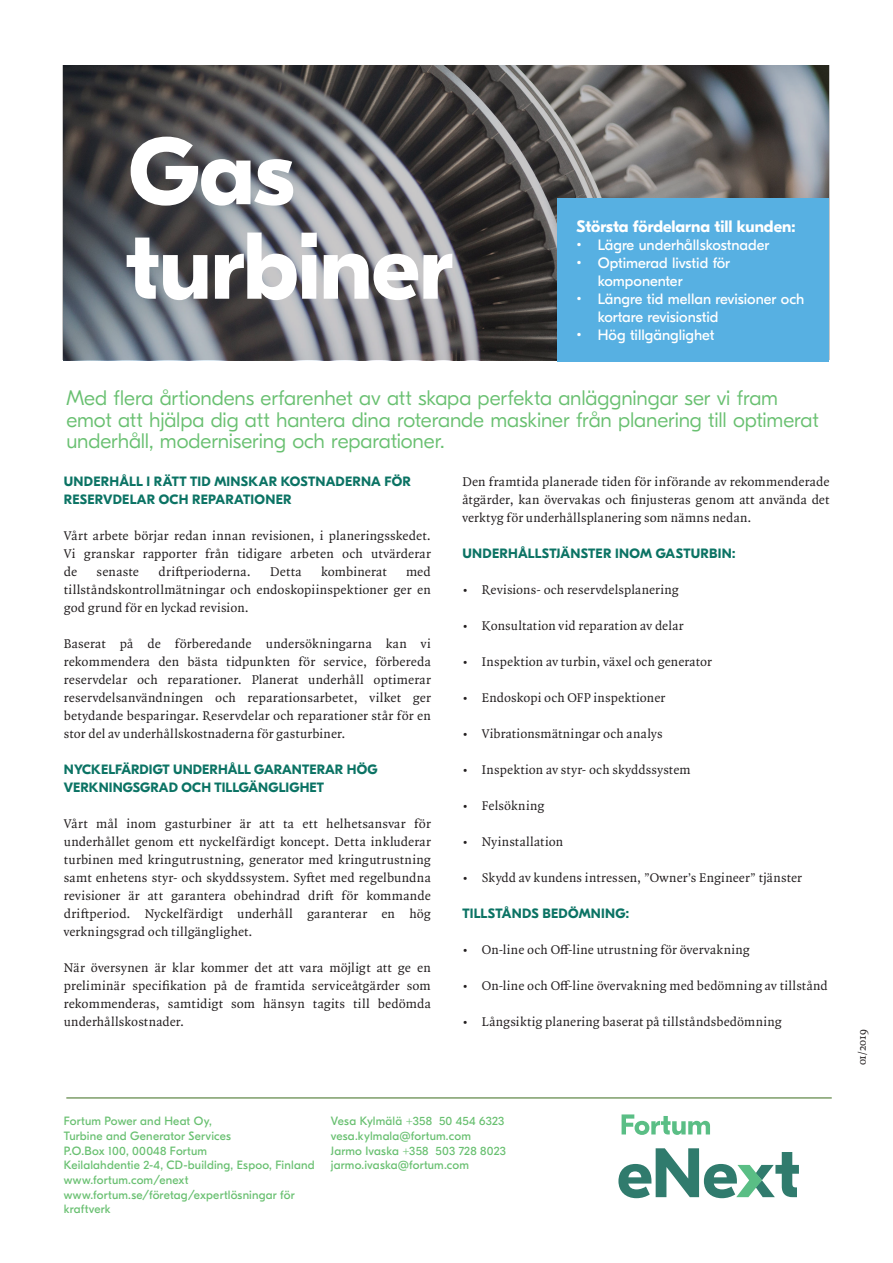
<style>
.page{position:relative;width:893px;height:1263px;background:#fff}
.page>*{position:absolute;margin:0;border:0;box-sizing:border-box;transform-origin:0 0}
.HEADLINE_COVER{font:700 94.5px/94.5px "GT Eesti Pro Display";letter-spacing:-.01em;color:#fff}
.LEADING{font:300 21px/21.8px "GT Eesti Pro Display";letter-spacing:-.005em;color:#69c071}
.small_infobox2{font:700 16.5px "GT Eesti Pro Display";color:#fff}
.Key_benefits_bulleti{font:15px/18px "GT Eesti Pro Display";color:#fff}
.BODY_TEXT{font:13.5px/18px "Quadraat Pro";letter-spacing:.01em;color:#231f20;text-align:justify}
.BODY_TEXT-2{font:700 13.5px/18px "GT Eesti Pro Display";letter-spacing:.01em;color:#0b7364}
.GT_EESTI_REGULAR{font:12px/14.7px "GT Eesti Pro Display";letter-spacing:.015em;color:#69c071}
.BODY_TEXT-3{font:12px "Quadraat Pro";letter-spacing:-.015em;color:#231f20}
</style>
<div class="page">
<hr style="left:66px;top:1098px;width:766px;height:1px;background:#3c6c1d">
<svg style="left:62px;top:65px;width:768px;height:295px;background:#626264"></svg>
<div style="left:557px;top:198px;width:271px;height:164px;background:#57b0e2"></div>
<svg style="left:622px;top:1114px;width:88px;height:21px"></svg>
<svg style="left:618px;top:1148px;width:181px;height:50px"></svg>
<p class="HEADLINE_COVER" style="left:126px;top:126px;width:329px">Gas turbiner</p>
<p class="small_infobox2" style="left:577px;top:217px;width:220px">Största fördelarna till kunden:</p>
<p class="Key_benefits_bulleti" style="left:577px;top:236px;width:194px">• Lägre underhållskostnader</p>
<p class="Key_benefits_bulleti" style="left:598px;top:254px;width:134px;text-indent:-21px">• Optimerad livstid för komponenter</p>
<p class="Key_benefits_bulleti" style="left:598px;top:290px;width:208px;text-indent:-21px">• Längre tid mellan revisioner och kortare revisionstid</p>
<p class="Key_benefits_bulleti" style="left:577px;top:326px;width:139px">• Hög tillgänglighet</p>
<p class="LEADING" style="left:66px;top:387px;width:754px">Med flera årtiondens erfarenhet av att skapa perfekta anläggningar ser vi fram emot att hjälpa dig att hantera dina roterande maskiner från planering till optimerat underhåll, modernisering och reparationer.</p>
<p class="BODY_TEXT-2" style="left:64px;top:473px;width:348px">UNDERHÅLL I RÄTT TID MINSKAR KOSTNADERNA FÖR<br>RESERVDELAR OCH REPARATIONER</p>
<p class="BODY_TEXT" style="left:64px;top:526px;width:369px">Vårt arbete börjar redan innan revisionen, i planeringsskedet.<br>Vi granskar rapporter från tidigare arbeten och utvärderar de</p>
<p class="BODY_TEXT" style="left:64px;top:562px;width:369px;text-indent:342px">med tillståndskontrollmätningar och endoskopiinspektioner ger en god grund för en lyckad revision.</p>
<p class="BODY_TEXT" style="left:64px;top:634px;width:369px">Baserat på de förberedande undersökningarna kan vi rekommendera den bästa tidpunkten för service, förbereda reservdelar och reparationer. Planerat underhåll optimerar reservdelsanvändningen och reparationsarbetet, vilket ger betydande besparingar. Reservdelar och reparationer står för en stor del av underhållskostnaderna för gasturbiner.</p>
<p class="BODY_TEXT-2" style="left:64px;top:761px;width:315px">NYCKELFÄRDIGT UNDERHÅLL GARANTERAR HÖG<br>VERKNINGSGRAD OCH TILLGÄNGLIGHET</p>
<p class="BODY_TEXT" style="left:64px;top:814px;width:369px">Vårt mål inom gasturbiner är att ta ett helhetsansvar för underhållet genom ett nyckelfärdigt koncept. Detta inkluderar turbinen med kringutrustning, generator med kringutrustning samt enhetens styr- och skyddssystem. Syftet med regelbundna revisioner är att garantera obehindrad drift för kommande driftperiod. Nyckelfärdigt underhåll garanterar en hög verkningsgrad och tillgänglighet.</p>
<p class="BODY_TEXT" style="left:64px;top:958px;width:369px">När översynen är klar kommer det att vara möjligt att ge en preliminär specifikation på de framtida serviceåtgärder som rekommenderas, samtidigt som hänsyn tagits till bedömda underhållskostnader.</p>
<p class="BODY_TEXT" style="left:97px;top:562px;width:44px">senaste</p>
<p class="BODY_TEXT" style="left:158px;top:562px;width:94px">driftperioderna.</p>
<p class="BODY_TEXT" style="left:270px;top:562px;width:33px">Detta</p>
<p class="BODY_TEXT" style="left:321px;top:562px;width:67px">kombinerat</p>
<p class="BODY_TEXT" style="left:462px;top:472px;width:369px">Den framtida planerade tiden för införande av rekommenderade åtgärder, kan övervakas och finjusteras genom att använda det verktyg för underhållsplanering som nämns nedan.</p>
<p class="BODY_TEXT-2" style="left:462px;top:545px;width:274px">UNDERHÅLLSTJÄNSTER INOM GASTURBIN:</p>
<p class="BODY_TEXT" style="left:462px;top:580px;width:218px">• Revisions- och reservdelsplanering</p>
<p class="BODY_TEXT" style="left:462px;top:616px;width:223px">• Konsultation vid reparation av delar</p>
<p class="BODY_TEXT" style="left:462px;top:652px;width:251px">• Inspektion av turbin, växel och generator</p>
<p class="BODY_TEXT" style="left:462px;top:688px;width:204px">• Endoskopi och OFP inspektioner</p>
<p class="BODY_TEXT" style="left:462px;top:724px;width:202px">• Vibrationsmätningar och analys</p>
<p class="BODY_TEXT" style="left:462px;top:760px;width:230px">• Inspektion av styr- och skyddssystem</p>
<p class="BODY_TEXT" style="left:462px;top:796px;width:83px">• Felsökning</p>
<p class="BODY_TEXT" style="left:462px;top:832px;width:102px">• Nyinstallation</p>
<p class="BODY_TEXT" style="left:462px;top:868px;width:341px">• Skydd av kundens intressen, ”Owner’s Engineer” tjänster</p>
<p class="BODY_TEXT-2" style="left:462px;top:905px;width:168px">TILLSTÅNDS BEDÖMNING:</p>
<p class="BODY_TEXT" style="left:462px;top:940px;width:289px">• On-line och Off-line utrustning för övervakning</p>
<p class="BODY_TEXT" style="left:462px;top:976px;width:367px">• On-line och Off-line övervakning med bedömning av tillstånd</p>
<p class="BODY_TEXT" style="left:462px;top:1012px;width:321px">• Långsiktig planering baserat på tillståndsbedömning</p>
<p class="GT_EESTI_REGULAR" style="left:64px;top:1114px;width:149px">Fortum Power and Heat Oy,</p>
<p class="GT_EESTI_REGULAR" style="left:64px;top:1129px;width:169px">Turbine and Generator Services</p>
<p class="GT_EESTI_REGULAR" style="left:64px;top:1143px;width:145px">P.O.Box 100, 00048 Fortum</p>
<p class="GT_EESTI_REGULAR" style="left:64px;top:1158px;width:252px">Keilalahdentie 2-4, CD-building, Espoo, Finland</p>
<p class="GT_EESTI_REGULAR" style="left:64px;top:1173px;width:233px">www.fortum.com/enext www.fortum.se/företag/expertlösningar för kraftverk</p>
<p class="GT_EESTI_REGULAR" style="left:331px;top:1114px;width:175px">Vesa Kylmälä +358 50 454 6323 vesa.kylmala@fortum.com</p>
<p class="GT_EESTI_REGULAR" style="left:331px;top:1143px;width:177px">Jarmo Ivaska +358 503 728 8023 jarmo.ivaska@fortum.com</p>
<p class="BODY_TEXT-3" style="left:854px;top:1065px;width:37px;rotate:-90deg">01/2019</p>
</div>
